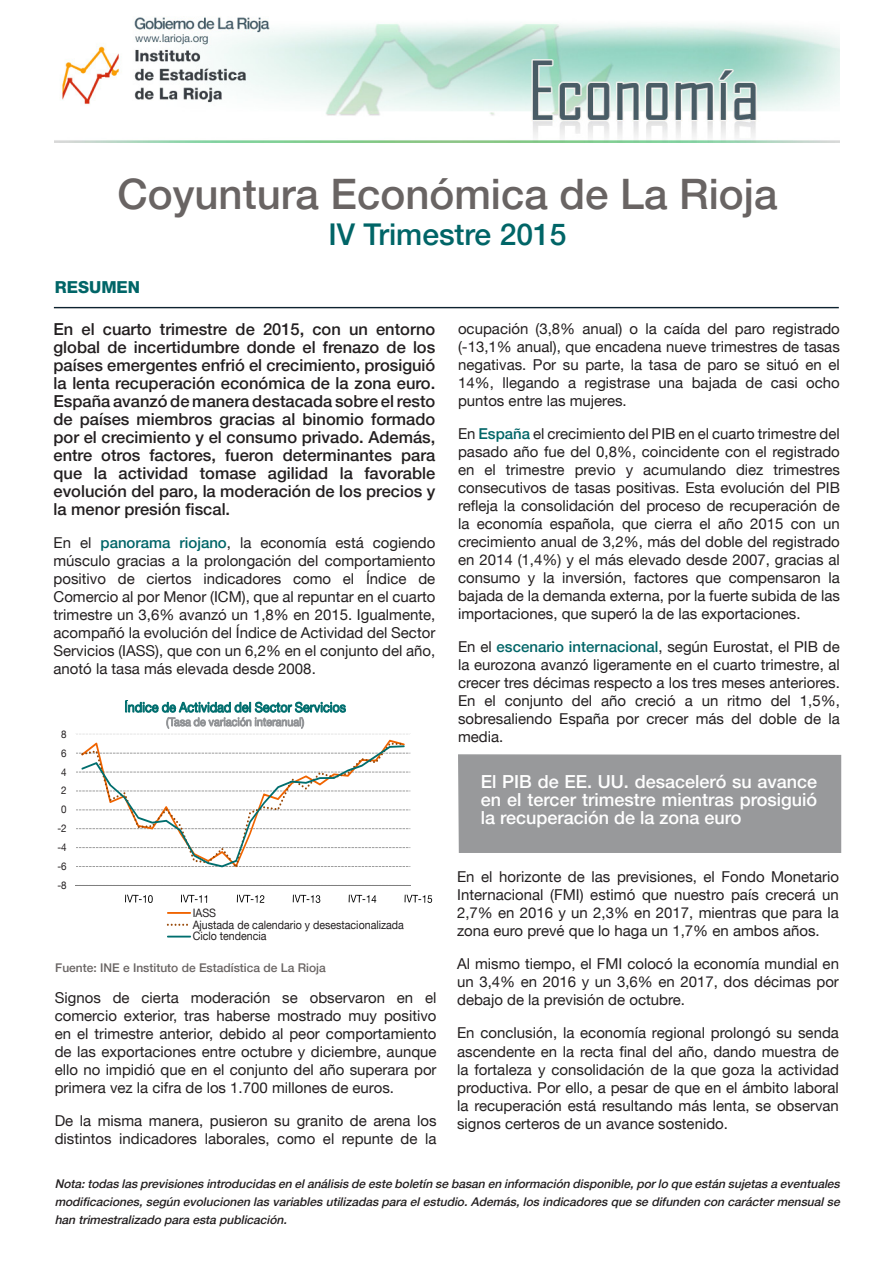
<style>
.page{position:relative;width:893px;height:1263px;background:#fff}
.page>*{position:absolute;margin:0;border:0;box-sizing:border-box;transform-origin:0 0}
.titulo_principal{font:500 42px "Helvetica Neue LT";color:#696463}
.titulo_principal-2{font:500 30px "Helvetica Neue LT";color:#006567}
.destacados_texto{font:500 18px/18px "Helvetica Neue LT";color:#fff;text-align:justify}
.t1{font:500 16.5px/18px "Helvetica Neue LT";color:#231f20;text-align:justify}
.titulos_apartados{font:800 16.5px "Helvetica Neue LT";color:#006567}
.t2{font:15px/18px "Helvetica Neue LT";color:#231f20;text-align:justify}
.t3{font:13.65px "Helvetica Neue LT";letter-spacing:.005em;color:#006e6e;scale:.92 1}
.t4{font:italic 500 12px/18px "Helvetica Neue LT";color:#231f20;text-align:justify}
.titulos_apartados-2{font:500 12px "Helvetica Neue LT";color:#696463}
.t5{font:11.55px/11.9px "Helvetica Neue LT";color:#231f20;scale:.92 1}
.t6{font:10.65px "Helvetica Neue LT";color:#231f20;scale:.92 1}
.s1{font-weight:500;color:#006567}
</style>
<div class="page">
<img style="left:55px;top:17px;width:785px;height:125px">
<hr style="left:51px;top:306px;width:789px;height:4px;background:#231f20;opacity:.75">
<div style="left:458px;top:754px;width:384px;height:99px;background:#98999b"></div>
<svg style="left:76px;top:734px;width:335px;height:134px"></svg>
<hr style="left:75px;top:885px;width:336px;height:1px;background:#7f7f7f">
<svg style="left:81px;top:740px;width:324px;height:127px"></svg>
<svg style="left:125px;top:895px;width:28px;height:8px"></svg>
<svg style="left:181px;top:895px;width:26px;height:8px"></svg>
<svg style="left:237px;top:895px;width:27px;height:8px"></svg>
<svg style="left:293px;top:895px;width:27px;height:8px"></svg>
<svg style="left:349px;top:895px;width:27px;height:8px"></svg>
<svg style="left:405px;top:895px;width:27px;height:8px"></svg>
<svg style="left:125px;top:700px;width:221px;height:28px"></svg>
<hr style="left:167px;top:912px;width:24px;height:2px;background:#f06400">
<svg style="left:167px;top:924px;width:21px;height:2px"></svg>
<svg style="left:167px;top:936px;width:24px;height:1px"></svg>
<p class="titulo_principal" style="left:117px;top:169px;width:661px">Coyuntura Económica de La Rioja</p>
<p class="titulo_principal-2" style="left:328px;top:217px;width:239px">IV Trimestre 2015</p>
<p class="titulos_apartados" style="left:55px;top:277px;width:87px">RESUMEN</p>
<p class="t1" style="left:54px;top:320px;width:383px">En el cuarto trimestre de 2015, con un entorno global de incertidumbre donde el frenazo de los países emergentes enfrió el crecimiento, prosiguió la lenta recuperación económica de la zona euro.<br>España avanzó de manera destacada sobre el resto de países miembros gracias al binomio formado por el crecimiento y el consumo privado. Además, entre otros factores, fueron determinantes para que la actividad tomase agilidad la favorable evolución del paro, la moderación de los precios y la menor presión fiscal.</p>
<p class="t2" style="left:54px;top:533px;width:383px">En el <span class="s1">panorama riojano</span>, la economía está cogiendo músculo gracias a la prolongación del comportamiento positivo de ciertos indicadores como el Índice de Comercio al por Menor (ICM), que al repuntar en el cuarto trimestre un 3,6% avanzó un 1,8% en 2015. Igualmente, acompañó la evolución del Índice de Actividad del Sector Servicios (IASS), que con un 6,2% en el conjunto del año, anotó la tasa más elevada desde 2008.</p>
<p class="t6" style="left:61px;top:727px;width:7px">8</p>
<p class="t6" style="left:61px;top:746px;width:7px">6</p>
<p class="t6" style="left:61px;top:765px;width:7px">4</p>
<p class="t6" style="left:61px;top:784px;width:7px">2</p>
<p class="t6" style="left:61px;top:803px;width:7px">0</p>
<p class="t6" style="left:57px;top:822px;width:12px">-2</p>
<p class="t6" style="left:57px;top:841px;width:12px">-4</p>
<p class="t6" style="left:57px;top:860px;width:12px">-6</p>
<p class="t6" style="left:57px;top:879px;width:12px">-8</p>
<p class="t3" style="left:125px;top:699px;width:242px">Índice de Actividad del Sector Servicios</p>
<p class="t5" style="left:193px;top:906px;width:231px">IASS<br>Ajustada de calendario y desestacionalizada<br>Ciclo tendencia</p>
<p class="titulos_apartados-2" style="left:55px;top:960px;width:272px">Fuente: INE e Instituto de Estadística de La Rioja</p>
<p class="t2" style="left:55px;top:988px;width:383px">Signos de cierta moderación se observaron en el comercio exterior, tras haberse mostrado muy positivo en el trimestre anterior, debido al peor comportamiento de las exportaciones entre octubre y diciembre, aunque ello no impidió que en el conjunto del año superara por primera vez la cifra de los 1.700 millones de euros.</p>
<p class="t2" style="left:55px;top:1111px;width:383px">De la misma manera, pusieron su granito de arena los distintos indicadores laborales, como el repunte de la</p>
<p class="t2" style="left:458px;top:319px;width:383px">ocupación (3,8% anual) o la caída del paro registrado (-13,1% anual), que encadena nueve trimestres de tasas negativas. Por su parte, la tasa de paro se situó en el 14%, llegando a registrase una bajada de casi ocho puntos entre las mujeres.</p>
<p class="t2" style="left:458px;top:424px;width:383px">En <span class="s1">España</span> el crecimiento del PIB en el cuarto trimestre del pasado año fue del 0,8%, coincidente con el registrado en el trimestre previo y acumulando diez trimestres consecutivos de tasas positivas. Esta evolución del PIB refleja la consolidación del proceso de recuperación de la economía española, que cierra el año 2015 con un crecimiento anual de 3,2%, más del doble del registrado en 2014 (1,4%) y el más elevado desde 2007, gracias al consumo y la inversión, factores que compensaron la bajada de la demanda externa, por la fuerte subida de las importaciones, que superó la de las exportaciones.</p>
<p class="t2" style="left:458px;top:637px;width:383px">En el <span class="s1">escenario internacional</span>, según Eurostat, el PIB de la eurozona avanzó ligeramente en el cuarto trimestre, al crecer tres décimas respecto a los tres meses anteriores.<br>En el conjunto del año creció a un ritmo del 1,5%, sobresaliendo España por crecer más del doble de la media.</p>
<p class="destacados_texto" style="left:481px;top:772px;width:338px">El PIB de EE. UU. desaceleró su avance en el tercer trimestre mientras prosiguió la recuperación de la zona euro</p>
<p class="t2" style="left:457px;top:868px;width:383px">En el horizonte de las previsiones, el Fondo Monetario Internacional (FMI) estimó que nuestro país crecerá un 2,7% en 2016 y un 2,3% en 2017, mientras que para la zona euro prevé que lo haga un 1,7% en ambos años.</p>
<p class="t2" style="left:457px;top:955px;width:383px">Al mismo tiempo, el FMI colocó la economía mundial en un 3,4% en 2016 y un 3,6% en 2017, dos décimas por debajo de la previsión de octubre.</p>
<p class="t2" style="left:457px;top:1024px;width:383px">En conclusión, la economía regional prolongó su senda ascendente en la recta final del año, dando muestra de la fortaleza y consolidación de la que goza la actividad productiva. Por ello, a pesar de que en el ámbito laboral la recuperación está resultando más lenta, se observan signos certeros de un avance sostenido.</p>
<p class="t4" style="left:55px;top:1174px;width:789px">Nota:todas las previsiones introducidas en elanálisis de este boletín se basan en información disponible,porlo que están sujetas a eventuales modificaciones,según evolucionen las variables utilizadas para elestudio.Además,los indicadores que se difunden con caráctermensualse han trimestralizado para esta publicación.</p>
</div>
